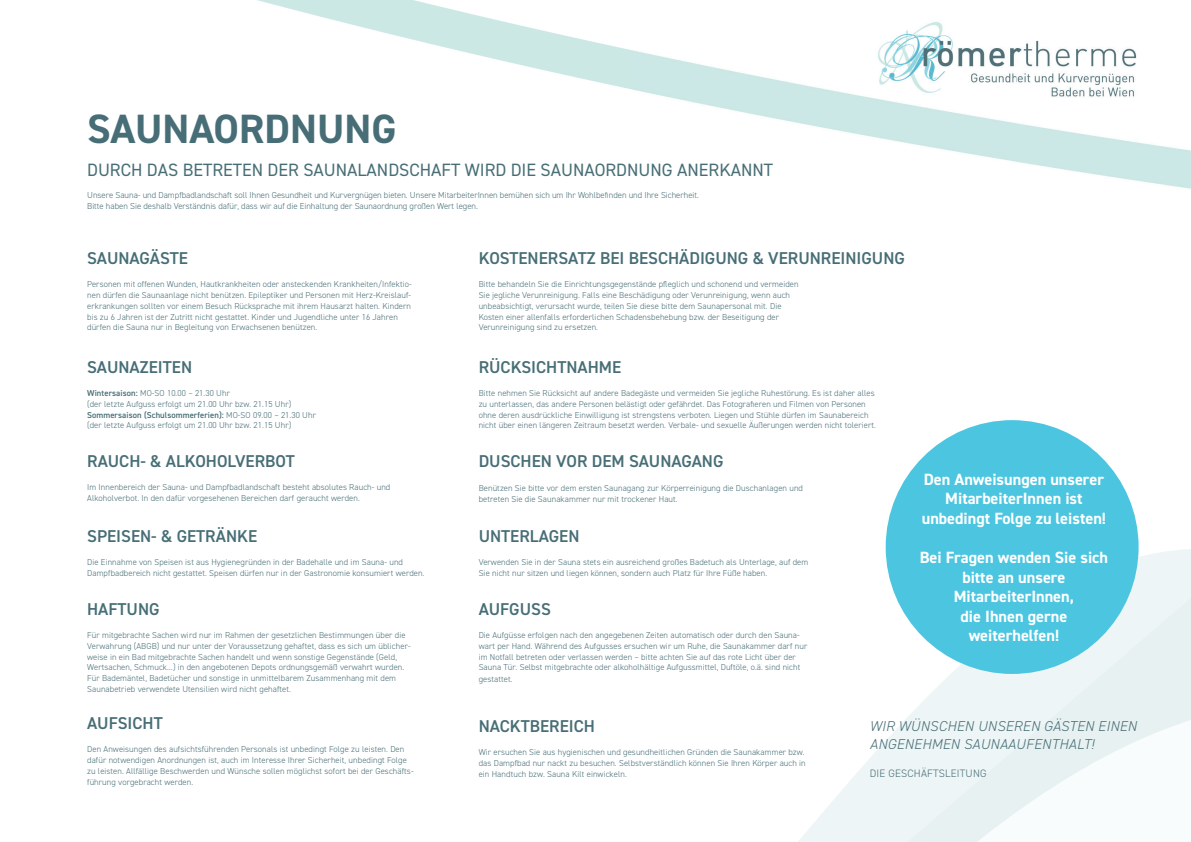
<style>
.page{position:relative;width:1191px;height:842px;background:#fff}
.page>*{position:absolute;margin:0;border:0;box-sizing:border-box;transform-origin:0 0}
.t1{font:700 41px "DIN2014";color:#476e76}
.t2{font:17.9px "DIN2014";color:#476e76}
.t3{font:600 17.2px "DIN2014";color:#476e76}
.t4{font:700 16.3px/19.6px "DIN2014";color:#fff;text-align:center}
.t5{font:italic 300 14.4px/17.2px "DIN2014";letter-spacing:.02em;color:#476e76}
.t6{font:300 10.8px "DIN2014";letter-spacing:.02em;color:#476e76}
.t7{font:300 8.7px/10.8px "DIN2014";color:#476e76}
.t8{font:300 8.6px/10.8px "DIN2014";letter-spacing:.01em;color:#476e76}
.s1{font-weight:600}
</style>
<div class="page">
<img style="left:257px;top:0;width:934px;height:549px">
<svg style="left:798px;top:559px;width:393px;height:283px"></svg>
<img style="left:1137px;top:549px;width:54px;height:10px">
<svg style="left:907px;top:597px;width:284px;height:245px;fill:#edf5f6"></svg>
<div style="left:885px;top:420px;width:253px;height:254px;background:#4cc6e0;border-radius:50%"></div>
<h1 class="t1" style="left:87px;top:102px;width:311px">SAUNAORDNUNG</h1>
<h2 class="t2" style="left:87px;top:159px;width:687px">DURCH DAS BETRETEN DER SAUNALANDSCHAFT WIRD DIE SAUNAORDNUNG ANERKANNT</h2>
<p class="t7" style="left:87px;top:190px;width:613px">Unsere Sauna- und Dampfbadlandschaft soll Ihnen Gesundheit und Kurvergnügen bieten. Unsere MitarbeiterInnen bemühen sich um Ihr Wohlbefinden und Ihre Sicherheit.<br>Bitte haben Sie deshalb Verständnis dafür, dass wir auf die Einhaltung der Saunaordnung großen Wert legen.</p>
<h3 class="t3" style="left:87px;top:247px;width:102px">SAUNAGÄSTE</h3>
<h3 class="t3" style="left:479px;top:247px;width:428px">KOSTENERSATZ BEI BESCHÄDIGUNG &amp; VERUNREINIGUNG</h3>
<p class="t8" style="left:87px;top:279px;width:326px">Personen mit offenen Wunden, Hautkrankheiten oder ansteckenden Krankheiten/Infektio&shy;nen dürfen die Saunaanlage nicht benützen. Epileptiker und Personen mit Herz-Kreislauf&shy;erkrankungen sollten vor einem Besuch Rücksprache mit ihrem Hausarzt halten. Kindern bis zu 6 Jahren ist der Zutritt nicht gestattet. Kinder und Jugendliche unter 16 Jahren dürfen die Sauna nur in Begleitung von Erwachsenen benützen.</p>
<p class="t8" style="left:479px;top:279px;width:321px">Bitte behandeln Sie die Einrichtungsgegenstände pfleglich und schonend und vermeiden Sie jegliche Verunreinigung. Falls eine Beschädigung oder Verunreinigung, wenn auch unbeabsichtigt, verursacht wurde, teilen Sie diese bitte dem Saunapersonal mit. Die Kosten einer allenfalls erforderlichen Schadensbehebung bzw. der Beseitigung der Verunreinigung sind zu ersetzen.</p>
<h3 class="t3" style="left:87px;top:355px;width:106px">SAUNAZEITEN</h3>
<h3 class="t3" style="left:479px;top:355px;width:144px">RÜCKSICHTNAHME</h3>
<p class="t8" style="left:87px;top:388px;width:230px"><span class="s1">Wintersaison:</span> MO-SO 10.00 – 21.30 Uhr<br>(der letzte Aufguss erfolgt um 21.00 Uhr bzw. 21.15 Uhr)<br><span class="s1">Sommersaison (Schulsommerferien):</span> MO-SO 09.00 – 21.30 Uhr (der letzte Aufguss erfolgt um 21.00 Uhr bzw. 21.15 Uhr)</p>
<p class="t8" style="left:479px;top:388px;width:399px">Bitte nehmen Sie Rücksicht auf andere Badegäste und vermeiden Sie jegliche Ruhestörung. Es ist daher alles zu unterlassen, das andere Personen belästigt oder gefährdet. Das Fotografieren und Filmen von Personen ohne deren ausdrückliche Einwilligung ist strengstens verboten. Liegen und Stühle dürfen im Saunabereich nicht über einen längeren Zeitraum besetzt werden. Verbale- und sexuelle Äußerungen werden nicht toleriert.</p>
<h3 class="t3" style="left:87px;top:450px;width:209px">RAUCH- &amp; ALKOHOLVERBOT</h3>
<h3 class="t3" style="left:479px;top:449px;width:246px">DUSCHEN VOR DEM SAUNAGANG</h3>
<p class="t8" style="left:87px;top:482px;width:305px">Im Innenbereich der Sauna- und Dampfbadlandschaft besteht absolutes Rauch- und<br>Alkoholverbot. In den dafür vorgesehenen Bereichen darf geraucht werden.</p>
<p class="t8" style="left:479px;top:482px;width:326px">Benützen Sie bitte vor dem ersten Saunagang zur Körperreinigung die Duschanlagen und betreten Sie die Saunakammer nur mit trockener Haut.</p>
<h3 class="t3" style="left:87px;top:524px;width:172px">SPEISEN- &amp; GETRÄNKE</h3>
<h3 class="t3" style="left:479px;top:524px;width:102px">UNTERLAGEN</h3>
<p class="t8" style="left:87px;top:557px;width:339px">Die Einnahme von Speisen ist aus Hygienegründen in der Badehalle und im Sauna- und<br>Dampfbadbereich nicht gestattet. Speisen dürfen nur in der Gastronomie konsumiert werden.</p>
<p class="t8" style="left:479px;top:557px;width:331px">Verwenden Sie in der Sauna stets ein ausreichend großes Badetuch als Unterlage, auf dem<br>Sie nicht nur sitzen und liegen können, sondern auch Platz für Ihre Füße haben.</p>
<h3 class="t3" style="left:87px;top:597px;width:74px">HAFTUNG</h3>
<h3 class="t3" style="left:479px;top:597px;width:74px">AUFGUSS</h3>
<p class="t8" style="left:87px;top:630px;width:325px">Für mitgebrachte Sachen wird nur im Rahmen der gesetzlichen Bestimmungen über die Verwahrung (ABGB) und nur unter der Voraussetzung gehaftet, dass es sich um üblicher&shy;weise in ein Bad mitgebrachte Sachen handelt und wenn sonstige Gegenstände (Geld, Wertsachen, Schmuck…) in den angebotenen Depots ordnungsgemäß verwahrt wurden.<br>Für Bademäntel, Badetücher und sonstige in unmittelbarem Zusammenhang mit dem Saunabetrieb verwendete Utensilien wird nicht gehaftet.</p>
<p class="t8" style="left:479px;top:630px;width:330px">Die Aufgüsse erfolgen nach den angegebenen Zeiten automatisch oder durch den Sauna&shy;wart per Hand. Während des Aufgusses ersuchen wir um Ruhe, die Saunakammer darf nur im Notfall betreten oder verlassen werden – bitte achten Sie auf das rote Licht über der Sauna Tür. Selbst mitgebrachte oder alkoholhältige Aufgussmittel, Duftöle, o.ä. sind nicht</p>
<p class="t8" style="left:479px;top:674px;width:35px">gestattet.</p>
<h3 class="t4" style="left:921px;top:469px;width:186px">Den Anweisungen unserer<br>MitarbeiterInnen ist unbedingt Folge zu leisten!</h3>
<h3 class="t4" style="left:919px;top:547px;width:190px">Bei Fragen wenden Sie sich bitte an unsere<br>MitarbeiterInnen,<br>die Ihnen gerne weiterhelfen!</h3>
<h3 class="t3" style="left:87px;top:712px;width:77px">AUFSICHT</h3>
<p class="t8" style="left:87px;top:744px;width:328px">Den Anweisungen des aufsichtsführenden Personals ist unbedingt Folge zu leisten. Den dafür notwendigen Anordnungen ist, auch im Interesse Ihrer Sicherheit, unbedingt Folge zu leisten. Allfällige Beschwerden und Wünsche sollen möglichst sofort bei der Geschäfts&shy;führung vorgebracht werden.</p>
<h3 class="t3" style="left:479px;top:715px;width:118px">NACKTBEREICH</h3>
<h3 class="t5" style="left:869px;top:718px;width:268px">WIR WÜNSCHEN UNSEREN GÄSTEN EINEN<br>ANGENEHMEN SAUNAAUFENTHALT!</h3>
<p class="t6" style="left:869px;top:767px;width:118px">DIE GESCHÄFTSLEITUNG</p>
<p class="t8" style="left:479px;top:747px;width:328px">Wir ersuchen Sie aus hygienischen und gesundheitlichen Gründen die Saunakammer bzw. das Dampfbad nur nackt zu besuchen. Selbstverständlich können Sie Ihren Körper auch in ein Handtuch bzw. Sauna Kilt einwickeln.</p>
</div>
